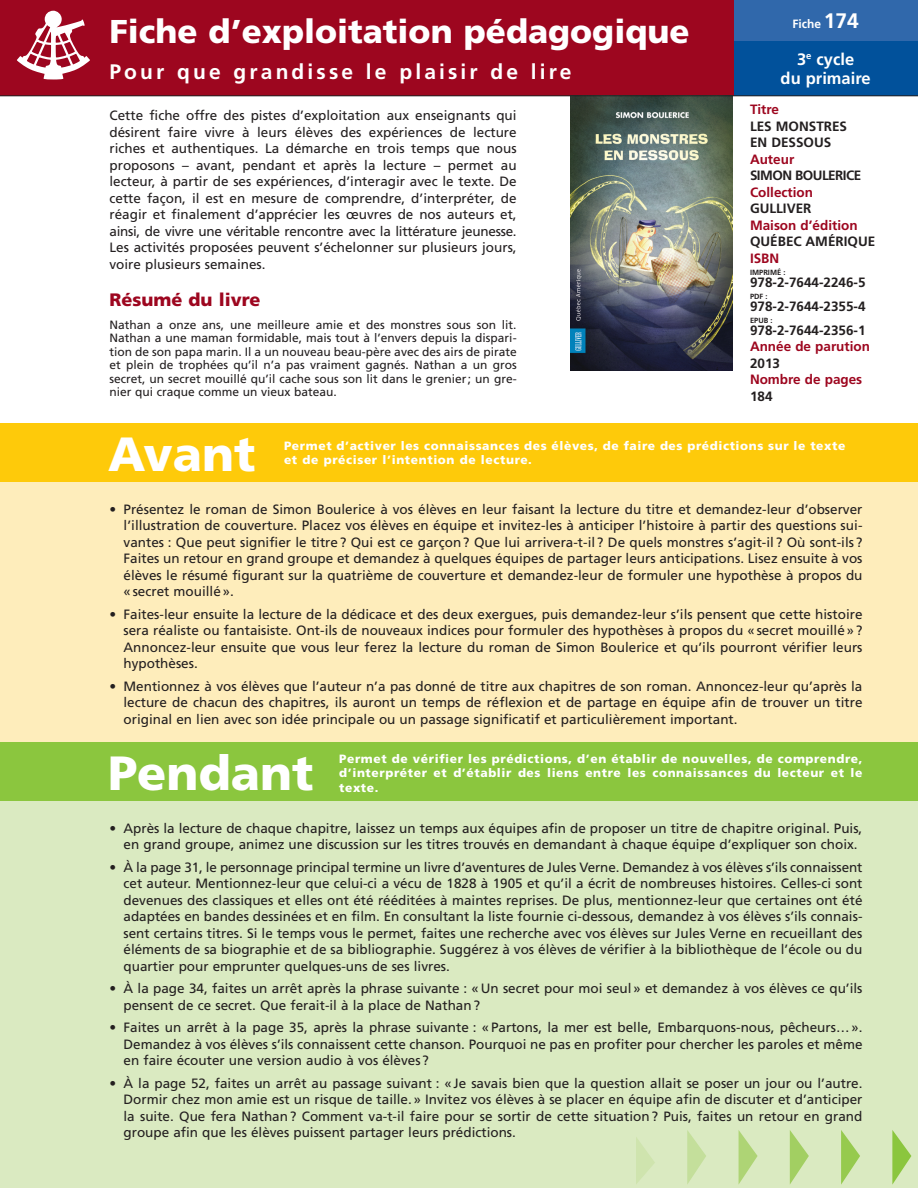
<style>
.page{position:relative;width:918px;height:1188px;background:#fff}
.page>*{position:absolute;margin:0;border:0;box-sizing:border-box;transform-origin:0 0}
.t1{font:900 48px "Frutiger";color:#fff}
.t2{font:900 33px "Frutiger";color:#fff}
.t3{font:700 21px "Frutiger";letter-spacing:.15em;color:#fff}
.t4{font:900 18px "Frutiger";color:#9d061f}
.t5{font:700 16.5px/19.8px "Frutiger";color:#fff;text-align:center}
.Paragraph_Style_2{font:13.5px/16.5px "Frutiger";color:#231f20;text-align:justify}
.t6{font:700 13.5px/16.5px "Frutiger";color:#231f20}
.t7{font:700 13.5px/16.5px "Frutiger";color:#9d061f}
.t8{font:700 13.5px "Frutiger";letter-spacing:-.04em;color:#231f20}
.t9{font:12px/13.5px "Frutiger";color:#231f20;text-align:justify}
.t10{font:900 12px/14.4px "Frutiger";letter-spacing:.05em;color:#fff}
.t11{font:700 12px "Frutiger";color:#fff}
.t12{font:700 7.5px "Frutiger";color:#231f20}
.s1{font-size:21px}
.s2{color:#231f20}
</style>
<div class="page">
<div style="left:729px;top:12px;width:189px;height:84px;background:#01519b"></div>
<div style="left:729px;top:0;width:189px;height:40px;background:#3068ab"></div>
<div style="left:0;top:0;width:733px;height:96px;background:#9d061f"></div>
<svg style="left:17px;top:11px;width:73px;height:68px"></svg>
<img style="left:571px;top:97px;width:162px;height:274px">
<hr style="left:0;top:96px;width:918px;height:1px;background:#231f20">
<div style="left:0;top:783px;width:918px;height:405px;background:#daeac1"></div>
<div style="left:0;top:461px;width:918px;height:309px;background:#feedbb"></div>
<svg style="left:636px;top:1137px;width:19px;height:47px"></svg>
<svg style="left:687px;top:1130px;width:19px;height:54px"></svg>
<svg style="left:739px;top:1131px;width:19px;height:53px"></svg>
<svg style="left:790px;top:1130px;width:19px;height:54px"></svg>
<svg style="left:841px;top:1130px;width:19px;height:55px"></svg>
<svg style="left:892px;top:1130px;width:19px;height:55px"></svg>
<div style="left:0;top:423px;width:918px;height:59px;background:#feca0a"></div>
<div style="left:0;top:743px;width:918px;height:58px;background:#8bc63e"></div>
<p class="t2" style="left:110px;top:11px;width:582px">Fiche d’exploitation pédagogique</p>
<p class="t3" style="left:110px;top:59px;width:463px">Pour que grandisse le plaisir de lire</p>
<p class="Paragraph_Style_2" style="left:110px;top:107px;width:409px">Cette fiche offre des pistes d’exploitation aux enseignants qui désirent faire vivre à leurs élèves des expériences de lecture riches et authentiques. La démarche en trois temps que nous proposons – avant, pendant et après la lecture – permet au lecteur, à partir de ses expériences, d’interagir avec le texte. De cette façon, il est en mesure de comprendre, d’interpréter, de réagir et finalement d’apprécier les œuvres de nos auteurs et, ainsi, de vivre une véritable rencontre avec la littérature jeunesse.<br>Les activités proposées peuvent s’échelonner sur plusieurs jours, voire plusieurs semaines.</p>
<p class="t4" style="left:110px;top:289px;width:152px">Résumé du livre</p>
<p class="t9" style="left:110px;top:317px;width:409px">Nathan a onze ans, une meilleure amie et des monstres sous son lit.<br>Nathan a une maman formidable, mais tout à l’envers depuis la dispari&shy;tion de son papa marin. Il a un nouveau beau-père avec des airs de pirate et plein de trophées qu’il n’a pas vraiment gagnés. Nathan a un gros secret, un secret mouillé qu’il cache sous son lit dans le grenier; un gre&shy;nier qui craque comme un vieux bateau.</p>
<p class="t11" style="left:793px;top:17px;width:68px">Fiche <span class="s1">174</span></p>
<p class="t5" style="left:781px;top:49px;width:92px">3<sup>e</sup> cycle<br>du primaire</p>
<p class="t7" style="left:750px;top:101px;width:31px">Titre</p>
<p class="t6" style="left:750px;top:117px;width:99px">LES MONSTRES<br>EN DESSOUS</p>
<p class="t7" style="left:750px;top:150px;width:46px">Auteur</p>
<p class="t8" style="left:750px;top:167px;width:113px">SIMON BOULERICE</p>
<p class="t7" style="left:750px;top:183px;width:65px">Collection</p>
<p class="t6" style="left:750px;top:200px;width:63px">GULLIVER</p>
<p class="t7" style="left:750px;top:216px;width:127px">Maison d’édition<br><span class="s2">QUÉBEC AMÉRIQUE</span></p>
<p class="t7" style="left:750px;top:249px;width:31px">ISBN</p>
<p class="t12" style="left:750px;top:267px;width:37px">IMPRIMÉ :</p>
<p class="t6" style="left:750px;top:273px;width:117px">978-2-7644-2246-5</p>
<p class="t12" style="left:750px;top:291px;width:19px">PDF :</p>
<p class="t6" style="left:750px;top:297px;width:117px">978-2-7644-2355-4</p>
<p class="t12" style="left:750px;top:315px;width:24px">EPUB :</p>
<p class="t6" style="left:750px;top:321px;width:117px">978-2-7644-2356-1</p>
<p class="t7" style="left:750px;top:338px;width:122px">Année de parution</p>
<p class="t6" style="left:750px;top:354px;width:32px">2013</p>
<p class="t7" style="left:750px;top:371px;width:114px">Nombre de pages</p>
<p class="t6" style="left:750px;top:387px;width:24px">184</p>
<p class="t1" style="left:108px;top:425px;width:149px">Avant</p>
<p class="t10" style="left:284px;top:438px;width:563px">Permet d’activer les connaissances des élèves, de faire des prédictions sur le texte et de préciser l’intention de lecture.</p>
<p class="Paragraph_Style_2" style="left:124px;top:500px;width:741px;text-indent:-14px">• Présentez le roman de Simon Boulerice à vos élèves en leur faisant la lecture du titre et demandez-leur d’observer l’illustration de couverture. Placez vos élèves en équipe et invitez-les à anticiper l’histoire à partir des questions sui&shy;vantes : Que peut signifier le titre? Qui est ce garçon? Que lui arrivera-t-il? De quels monstres s’agit-il ? Où sont-ils?<br>Faites un retour en grand groupe et demandez à quelques équipes de partager leurs anticipations. Lisez ensuite à vos élèves le résumé figurant sur la quatrième de couverture et demandez-leur de formuler une hypothèse à propos du «secret mouillé».</p>
<p class="Paragraph_Style_2" style="left:124px;top:605px;width:741px;text-indent:-14px">• Faites-leur ensuite la lecture de la dédicace et des deux exergues, puis demandez-leur s’ils pensent que cette histoire sera réaliste ou fantaisiste. Ont-ils de nouveaux indices pour formuler des hypothèses à propos du «secret mouillé»?<br>Annoncez-leur ensuite que vous leur ferez la lecture du roman de Simon Boulerice et qu’ils pourront vérifier leurs hypothèses.</p>
<p class="Paragraph_Style_2" style="left:124px;top:677px;width:741px;text-indent:-14px">• Mentionnez à vos élèves que l’auteur n’a pas donné de titre aux chapitres de son roman. Annoncez-leur qu’après la lecture de chacun des chapitres, ils auront un temps de réflexion et de partage en équipe afin de trouver un titre original en lien avec son idée principale ou un passage significatif et particulièrement important.</p>
<p class="t1" style="left:108px;top:745px;width:207px">Pendant</p>
<p class="t10" style="left:339px;top:751px;width:525px;text-align:justify">Permet de vérifier les prédictions, d’en établir de nouvelles, de comprendre, d’interpréter et d’établir des liens entre les connaissances du lecteur et le texte.</p>
<p class="Paragraph_Style_2" style="left:124px;top:820px;width:740px;text-indent:-14px">• Après la lecture de chaque chapitre, laissez un temps aux équipes afin de proposer un titre de chapitre original. Puis, en grand groupe, animez une discussion sur les titres trouvés en demandant à chaque équipe d’expliquer son choix.</p>
<p class="Paragraph_Style_2" style="left:124px;top:859px;width:741px;text-indent:-14px">• À la page 31, le personnage principal termine un livre d’aventures de Jules Verne. Demandez à vos élèves s’ils connaissent cet auteur. Mentionnez-leur que celui-ci a vécu de 1828 à 1905 et qu’il a écrit de nombreuses histoires. Celles-ci sont devenues des classiques et elles ont été rééditées à maintes reprises. De plus, mentionnez-leur que certaines ont été adaptées en bandes dessinées et en film. En consultant la liste fournie ci-dessous, demandez à vos élèves s’ils connais&shy;sent certains titres. Si le temps vous le permet, faites une recherche avec vos élèves sur Jules Verne en recueillant des éléments de sa biographie et de sa bibliographie. Suggérez à vos élèves de vérifier à la bibliothèque de l’école ou du quartier pour emprunter quelques-uns de ses livres.</p>
<p class="Paragraph_Style_2" style="left:124px;top:980px;width:740px;text-indent:-14px">• À la page 34, faites un arrêt après la phrase suivante : «Un secret pour moi seul» et demandez à vos élèves ce qu’ils pensent de ce secret. Que ferait-il à la place de Nathan?</p>
<p class="Paragraph_Style_2" style="left:124px;top:1019px;width:740px;text-indent:-14px">• Faites un arrêt à la page 35, après la phrase suivante : «Partons, la mer est belle, Embarquons-nous, pêcheurs…».<br>Demandez à vos élèves s’ils connaissent cette chanson. Pourquoi ne pas en profiter pour chercher les paroles et même en faire écouter une version audio à vos élèves?</p>
<p class="Paragraph_Style_2" style="left:124px;top:1075px;width:741px;text-indent:-14px">• À la page 52, faites un arrêt au passage suivant : «Je savais bien que la question allait se poser un jour ou l’autre.<br>Dormir chez mon amie est un risque de taille.» Invitez vos élèves à se placer en équipe afin de discuter et d’anticiper la suite. Que fera Nathan? Comment va-t-il faire pour se sortir de cette situation? Puis, faites un retour en grand groupe afin que les élèves puissent partager leurs prédictions.</p>
</div>
